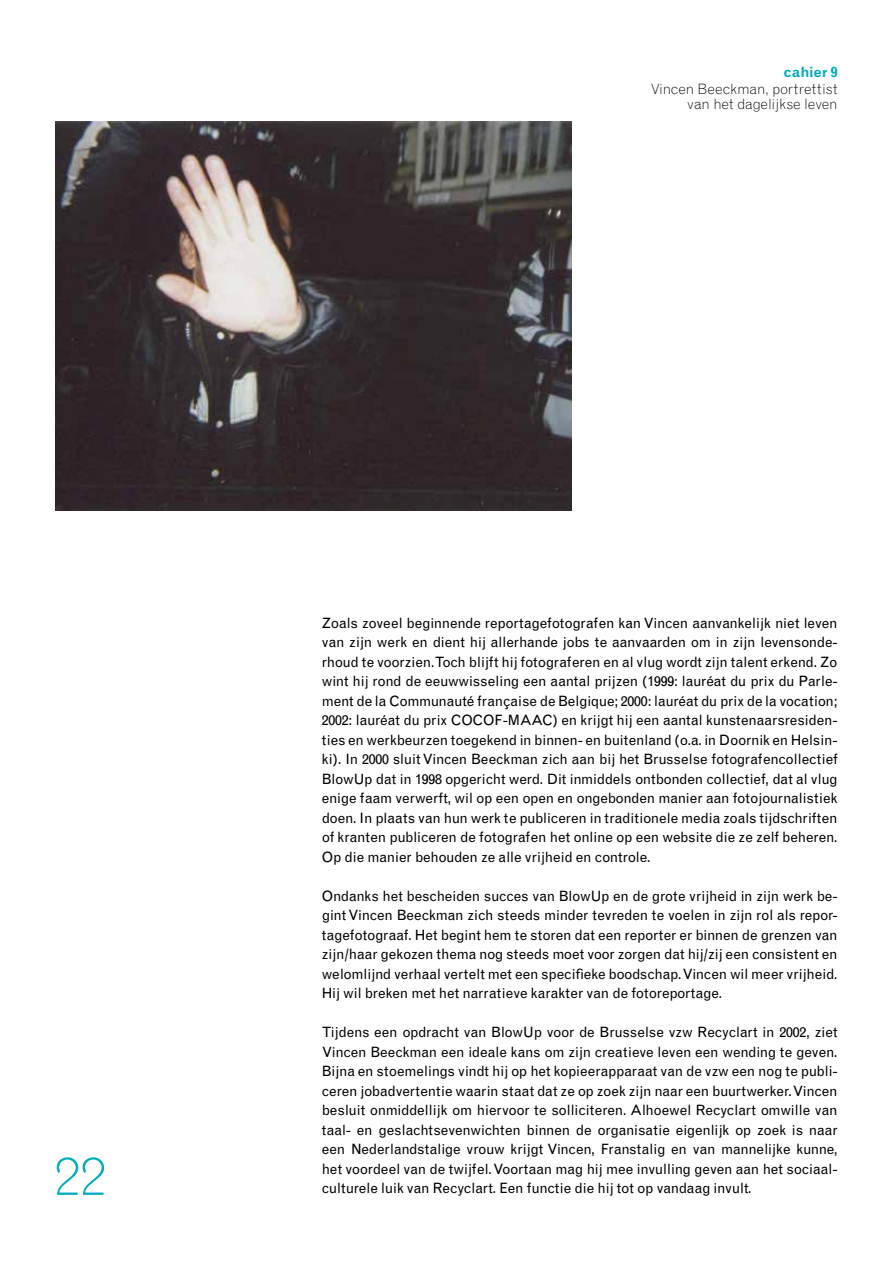
<style>
.page{position:relative;width:893px;height:1263px;background:#fff}
.page>*{position:absolute;margin:0;border:0;box-sizing:border-box;transform-origin:0 0}
.t1{font:300 54px "Grotesque";color:#00acbc}
.t2{font:14.25px/19.5px "Grotesque";letter-spacing:-.01em;color:#000;text-align:justify}
.t3{font:300 14.25px/15px "Grotesque";color:#000;text-align:right}
.t4{font:700 14.25px "Grotesque";color:#00acbc}
</style>
<div class="page">
<img style="left:55px;top:121px;width:516px;height:390px">
<h1 class="t1" style="left:55px;top:1143px;width:53px">22</h1>
<p class="t4" style="left:783px;top:64px;width:56px">cahier 9</p>
<p class="t3" style="left:651px;top:81px;width:188px">Vincen Beeckman, portrettist van het dagelijkse leven</p>
<p class="t2" style="left:322px;top:613px;width:517px">Zoals zoveel beginnende reportagefotografen kan Vincen aanvankelijk niet leven van zijn werk en dient hij allerhande jobs te aanvaarden om in zijn levensonde&shy;rhoud te voorzien. Toch blijft hij fotograferen en al vlug wordt zijn talent erkend. Zo wint hij rond de eeuwwisseling een aantal prijzen (1999: lauréat du prix du Parle&shy;ment de la Communauté française de Belgique; 2000: lauréat du prix de la vocation; 2002: lauréat du prix COCOF-MAAC) en krijgt hij een aantal kunstenaarsresiden&shy;ties en werkbeurzen toegekend in binnen- en buitenland (o.a. in Doornik en Helsin&shy;ki). In 2000 sluit Vincen Beeckman zich aan bij het Brusselse fotografencollectief BlowUp dat in 1998 opgericht werd. Dit inmiddels ontbonden collectief, dat al vlug enige faam verwerft, wil op een open en ongebonden manier aan fotojournalistiek doen. In plaats van hun werk te publiceren in traditionele media zoals tijdschriften of kranten publiceren de fotografen het online op een website die ze zelf beheren.<br>Op die manier behouden ze alle vrijheid en controle.</p>
<p class="t2" style="left:322px;top:886px;width:517px">Ondanks het bescheiden succes van BlowUp en de grote vrijheid in zijn werk be&shy;gint Vincen Beeckman zich steeds minder tevreden te voelen in zijn rol als repor&shy;tagefotograaf. Het begint hem te storen dat een reporter er binnen de grenzen van zijn/haar gekozen thema nog steeds moet voor zorgen dat hij/zij een consistent en welomlijnd verhaal vertelt met een specifieke boodschap. Vincen wil meer vrijheid.<br>Hij wil breken met het narratieve karakter van de fotoreportage.</p>
<p class="t2" style="left:322px;top:1022px;width:517px">Tijdens een opdracht van BlowUp voor de Brusselse vzw Recyclart in 2002, ziet Vincen Beeckman een ideale kans om zijn creatieve leven een wending te geven.<br>Bijna en stoemelings vindt hij op het kopieerapparaat van de vzw een nog te publi&shy;ceren jobadvertentie waarin staat dat ze op zoek zijn naar een buurtwerker. Vincen besluit onmiddellijk om hiervoor te solliciteren. Alhoewel Recyclart omwille van taal- en geslachtsevenwichten binnen de organisatie eigenlijk op zoek is naar een Nederlandstalige vrouw krijgt Vincen, Franstalig en van mannelijke kunne, het voordeel van de twijfel. Voortaan mag hij mee invulling geven aan het sociaal&shy;culturele luik van Recyclart. Een functie die hij tot op vandaag invult.</p>
</div>
